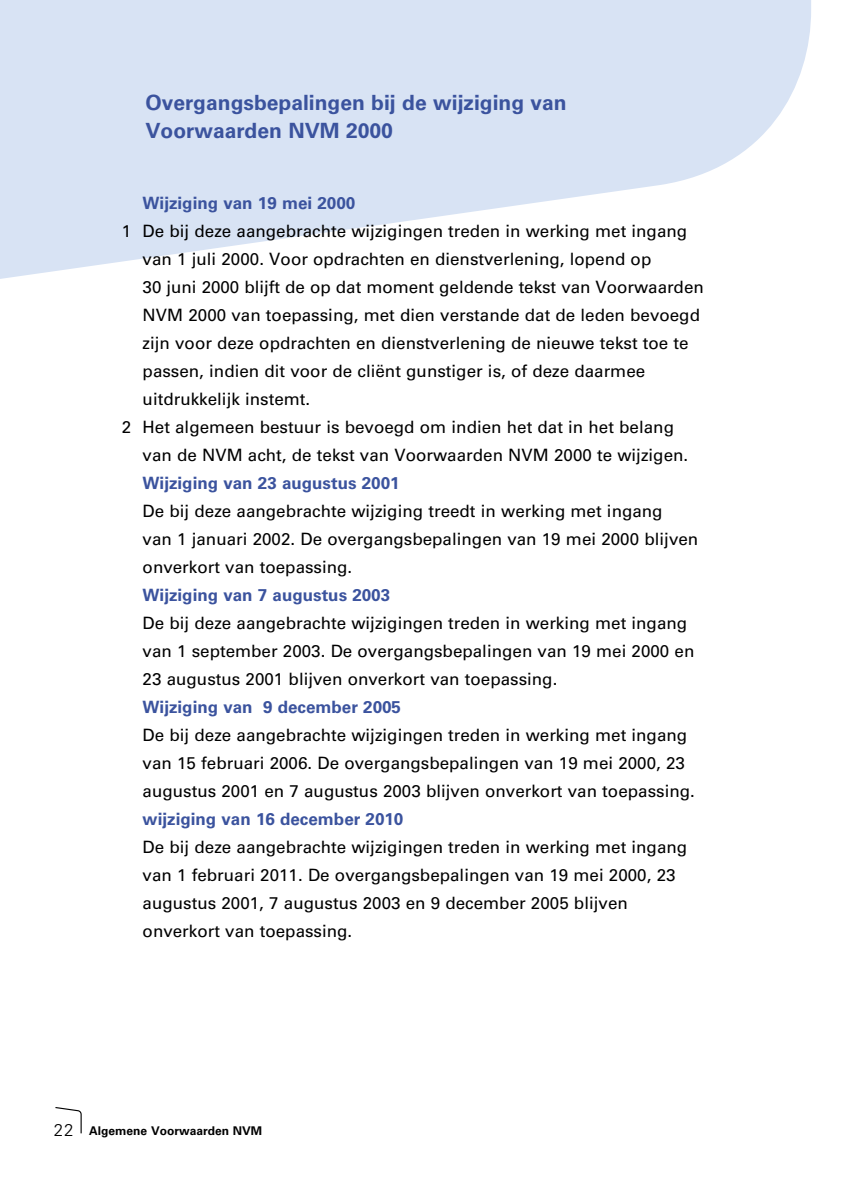
<style>
.page{position:relative;width:842px;height:1191px;background:#fff}
.page>*{position:absolute;margin:0;border:0;box-sizing:border-box;transform-origin:0 0}
.t1{font:700 21px/28px "Univers";color:#3b539e}
.t2{font:17px/28px "Univers";color:#000}
.t3{font:700 17px "Univers";color:#3b539e}
.t4{font:700 12px "Univers";color:#000}
.s1{font-weight:300;font-size:17px}
</style>
<div class="page">
<svg style="left:0;top:0;width:811px;height:279px;fill:#d8e3f4"></svg>
<svg style="left:55px;top:1107px;width:27px;height:26px"></svg>
<p class="t1" style="left:145px;top:89px;width:423px">Overgangsbepalingen bij de wijziging van<br>Voorwaarden NVM 2000</p>
<p class="t3" style="left:143px;top:193px;width:214px">Wijziging van 19 mei 2000</p>
<p class="t2" style="left:122px;top:217px;width:567px">1 De bij deze aangebrachte wijzigingen treden in werking met ingang</p>
<p class="t2" style="left:143px;top:245px;width:510px">van 1 juli 2000. Voor opdrachten en dienstverlening, lopend op</p>
<p class="t2" style="left:143px;top:273px;width:563px">30 juni 2000 blijft de op dat moment geldende tekst van Voorwaarden</p>
<p class="t2" style="left:143px;top:301px;width:559px">NVM 2000 van toepassing, met dien verstande dat de leden bevoegd</p>
<p class="t2" style="left:143px;top:329px;width:548px">zijn voor deze opdrachten en dienstverlening de nieuwe tekst toe te</p>
<p class="t2" style="left:143px;top:357px;width:504px">passen, indien dit voor de cliënt gunstiger is, of deze daarmee</p>
<p class="t2" style="left:143px;top:385px;width:169px">uitdrukkelijk instemt.</p>
<p class="t2" style="left:122px;top:413px;width:554px">2 Het algemeen bestuur is bevoegd om indien het dat in het belang</p>
<p class="t2" style="left:143px;top:441px;width:547px">van de NVM acht, de tekst van Voorwaarden NVM 2000 te wijzigen.</p>
<p class="t3" style="left:143px;top:473px;width:258px">Wijziging van 23 augustus 2001</p>
<p class="t2" style="left:143px;top:497px;width:557px">De bij deze aangebrachte wijziging treedt in werking met ingang<br>van 1 januari 2002. De overgangsbepalingen van 19 mei 2000 blijven onverkort van toepassing.</p>
<p class="t3" style="left:143px;top:585px;width:249px">Wijziging van 7 augustus 2003</p>
<p class="t2" style="left:143px;top:609px;width:553px">De bij deze aangebrachte wijzigingen treden in werking met ingang van 1 september 2003. De overgangsbepalingen van 19 mei 2000 en<br>23 augustus 2001 blijven onverkort van toepassing.</p>
<p class="t3" style="left:143px;top:697px;width:260px">Wijziging van 9 december 2005</p>
<p class="t2" style="left:143px;top:721px;width:554px">De bij deze aangebrachte wijzigingen treden in werking met ingang van 15 februari 2006. De overgangsbepalingen van 19 mei 2000, 23 augustus 2001 en 7 augustus 2003 blijven onverkort van toepassing.</p>
<p class="t3" style="left:143px;top:809px;width:262px">wijziging van 16 december 2010</p>
<p class="t2" style="left:143px;top:833px;width:546px">De bij deze aangebrachte wijzigingen treden in werking met ingang van 1 februari 2011. De overgangsbepalingen van 19 mei 2000, 23 augustus 2001, 7 augustus 2003 en 9 december 2005 blijven onverkort van toepassing.</p>
<p class="t4" style="left:54px;top:1123px;width:210px"><span class="s1">22</span> Algemene Voorwaarden NVM</p>
</div>
